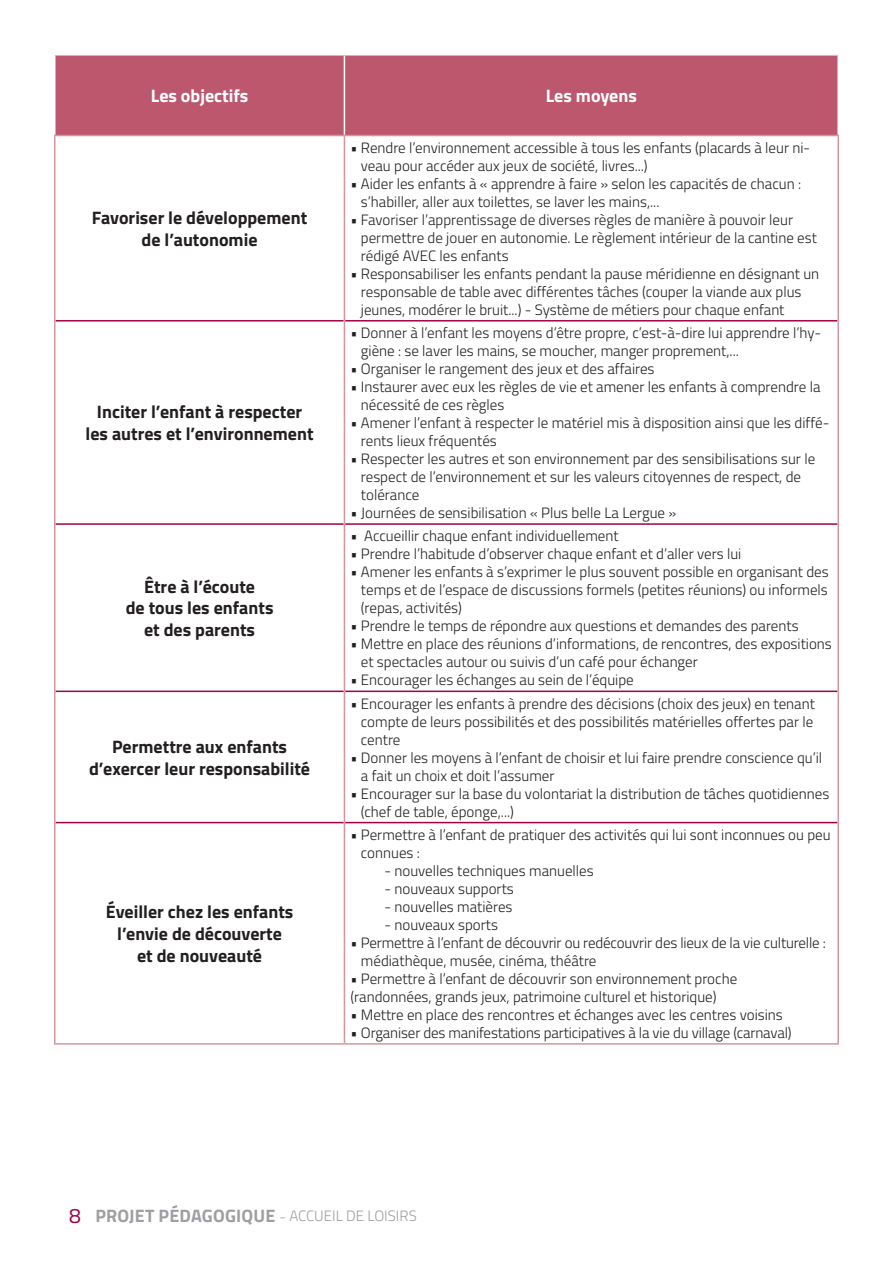
<style>
.page{position:relative;width:893px;height:1263px;background:#fff}
.page>*{position:absolute;margin:0;border:0;box-sizing:border-box;transform-origin:0 0}
.t1{font:700 18px/21.6px "Titillium";color:#231f20;text-align:center}
.t2{font:700 18px "Titillium";letter-spacing:.01em;color:#9d9fa2}
.t3{font:700 18px "Titillium";color:#fff}
.t4{font:300 15px/18px "Titillium";color:#231f20}
.s1{font-weight:400;font-size:21px;color:#a30146}
.s2{font-weight:300;font-size:15px}
</style>
<div class="page">
<div style="left:56px;top:56px;width:781px;height:79px;background:#bd576e"></div>
<hr style="left:56px;top:320px;width:288px;height:1px;background:#a30146">
<hr style="left:345px;top:320px;width:492px;height:1px;background:#a30146">
<hr style="left:56px;top:523px;width:288px;height:2px;background:#a30146">
<hr style="left:345px;top:523px;width:492px;height:2px;background:#a30146">
<hr style="left:56px;top:690px;width:288px;height:2px;background:#a30146">
<hr style="left:345px;top:690px;width:492px;height:2px;background:#a30146">
<hr style="left:56px;top:822px;width:288px;height:1px;background:#a30146">
<hr style="left:345px;top:822px;width:492px;height:1px;background:#a30146">
<hr style="left:344px;top:55px;width:1px;height:80px;background:#fff">
<hr style="left:54px;top:135px;width:290px;height:1px;background:#d6959e">
<hr style="left:54px;top:136px;width:2px;height:185px;background:#d6959e">
<hr style="left:344px;top:135px;width:495px;height:1px;background:#d6959e">
<hr style="left:344px;top:136px;width:1px;height:185px;background:#d6959e">
<hr style="left:837px;top:136px;width:2px;height:185px;background:#d6959e">
<hr style="left:54px;top:321px;width:2px;height:203px;background:#d6959e">
<hr style="left:344px;top:321px;width:1px;height:203px;background:#d6959e">
<hr style="left:837px;top:321px;width:2px;height:203px;background:#d6959e">
<hr style="left:54px;top:524px;width:2px;height:167px;background:#d6959e">
<hr style="left:344px;top:524px;width:1px;height:167px;background:#d6959e">
<hr style="left:837px;top:524px;width:2px;height:167px;background:#d6959e">
<hr style="left:54px;top:691px;width:2px;height:131px;background:#d6959e">
<hr style="left:344px;top:691px;width:1px;height:131px;background:#d6959e">
<hr style="left:837px;top:691px;width:2px;height:131px;background:#d6959e">
<hr style="left:54px;top:822px;width:2px;height:221px;background:#d6959e">
<hr style="left:344px;top:822px;width:1px;height:221px;background:#d6959e">
<hr style="left:837px;top:822px;width:2px;height:221px;background:#d6959e">
<hr style="left:54px;top:1043px;width:290px;height:1px;background:#d6959e">
<hr style="left:344px;top:1043px;width:495px;height:1px;background:#d6959e">
<p class="t3" style="left:151px;top:82px;width:99px">Les objectifs</p>
<p class="t3" style="left:546px;top:82px;width:93px">Les moyens</p>
<p class="t1" style="left:92px;top:206px;width:217px">Favoriser le développement de l’autonomie</p>
<p class="t1" style="left:86px;top:400px;width:230px">Inciter l’enfant à respecter les autres et l’environnement</p>
<p class="t1" style="left:126px;top:575px;width:149px">Être à l’écoute<br>de tous les enfants et des parents</p>
<p class="t1" style="left:89px;top:735px;width:222px">Permettre aux enfants d’exercer leur responsabilité</p>
<p class="t1" style="left:106px;top:900px;width:189px">Éveiller chez les enfants l’envie de découverte<br>et de nouveauté</p>
<p class="t4" style="left:361px;top:138px;width:451px;text-indent:-10px">• Rendre l’environnement accessible à tous les enfants (placards à leur ni&shy;veau pour accéder aux jeux de société, livres...)</p>
<p class="t4" style="left:361px;top:174px;width:442px;text-indent:-10px">• Aider les enfants à « apprendre à faire » selon les capacités de chacun : s’habiller, aller aux toilettes, se laver les mains,...</p>
<p class="t4" style="left:361px;top:210px;width:458px;text-indent:-10px">• Favoriser l’apprentissage de diverses règles de manière à pouvoir leur permettre de jouer en autonomie. Le règlement intérieur de la cantine est rédigé AVEC les enfants</p>
<p class="t4" style="left:361px;top:264px;width:460px;text-indent:-10px">• Responsabiliser les enfants pendant la pause méridienne en désignant un responsable de table avec différentes tâches (couper la viande aux plus jeunes, modérer le bruit...) - Système de métiers pour chaque enfant</p>
<p class="t4" style="left:361px;top:323px;width:462px;text-indent:-10px">• Donner à l’enfant les moyens d’être propre, c’est-à-dire lui apprendre l’hy&shy;giène : se laver les mains, se moucher, manger proprement,...</p>
<p class="t4" style="left:350px;top:359px;width:306px">• Organiser le rangement des jeux et des affaires</p>
<p class="t4" style="left:361px;top:377px;width:461px;text-indent:-10px">• Instaurer avec eux les règles de vie et amener les enfants à comprendre la nécessité de ces règles</p>
<p class="t4" style="left:361px;top:413px;width:470px;text-indent:-10px">• Amener l’enfant à respecter le matériel mis à disposition ainsi que les diffé&shy;rents lieux fréquentés</p>
<p class="t4" style="left:361px;top:449px;width:456px;text-indent:-10px">• Respecter les autres et son environnement par des sensibilisations sur le respect de l’environnement et sur les valeurs citoyennes de respect, de tolérance</p>
<p class="t4" style="left:350px;top:503px;width:327px">• Journées de sensibilisation « Plus belle La Lergue »</p>
<p class="t4" style="left:350px;top:526px;width:270px">• Accueillir chaque enfant individuellement</p>
<p class="t4" style="left:350px;top:544px;width:392px">• Prendre l’habitude d’observer chaque enfant et d’aller vers lui</p>
<p class="t4" style="left:361px;top:562px;width:469px;text-align:justify;text-indent:-10px">• Amener les enfants à s’exprimer le plus souvent possible en organisant des temps et de l’espace de discussions formels (petites réunions) ou informels (repas, activités)</p>
<p class="t4" style="left:350px;top:616px;width:450px">• Prendre le temps de répondre aux questions et demandes des parents</p>
<p class="t4" style="left:361px;top:634px;width:472px;text-indent:-10px">• Mettre en place des réunions d’informations, de rencontres, des expositions et spectacles autour ou suivis d’un café pour échanger</p>
<p class="t4" style="left:350px;top:670px;width:285px">• Encourager les échanges au sein de l’équipe</p>
<p class="t4" style="left:361px;top:694px;width:455px;text-align:justify;text-indent:-10px">• Encourager les enfants à prendre des décisions (choix des jeux) en tenant compte de leurs possibilités et des possibilités matérielles offertes par le centre</p>
<p class="t4" style="left:361px;top:748px;width:463px;text-indent:-10px">• Donner les moyens à l’enfant de choisir et lui faire prendre conscience qu’il a fait un choix et doit l’assumer</p>
<p class="t4" style="left:361px;top:784px;width:470px;text-indent:-10px">• Encourager sur la base du volontariat la distribution de tâches quotidiennes (chef de table, éponge,...)</p>
<p class="t4" style="left:361px;top:825px;width:471px;text-indent:-10px">• Permettre à l’enfant de pratiquer des activités qui lui sont inconnues ou peu connues :</p>
<p class="t4" style="left:384px;top:861px;width:211px">- nouvelles techniques manuelles</p>
<p class="t4" style="left:384px;top:879px;width:131px">- nouveaux supports</p>
<p class="t4" style="left:384px;top:897px;width:130px">- nouvelles matières</p>
<p class="t4" style="left:384px;top:915px;width:115px">- nouveaux sports</p>
<p class="t4" style="left:361px;top:933px;width:467px;text-indent:-10px">• Permettre à l’enfant de découvrir ou redécouvrir des lieux de la vie culturelle : médiathèque, musée, cinéma, théâtre</p>
<p class="t4" style="left:350px;top:969px;width:388px">• Permettre à l’enfant de découvrir son environnement proche</p>
<p class="t4" style="left:350px;top:987px;width:368px">(randonnées, grands jeux, patrimoine culturel et historique)</p>
<p class="t4" style="left:350px;top:1005px;width:434px">• Mettre en place des rencontres et échanges avec les centres voisins</p>
<p class="t4" style="left:350px;top:1023px;width:443px">• Organiser des manifestations participatives à la vie du village (carnaval)</p>
<p class="t2" style="left:69px;top:1202px;width:349px"><span class="s1">8</span> PROJET PÉDAGOGIQUE <span class="s2">- ACCUEIL DE LOISIRS</span></p>
</div>
